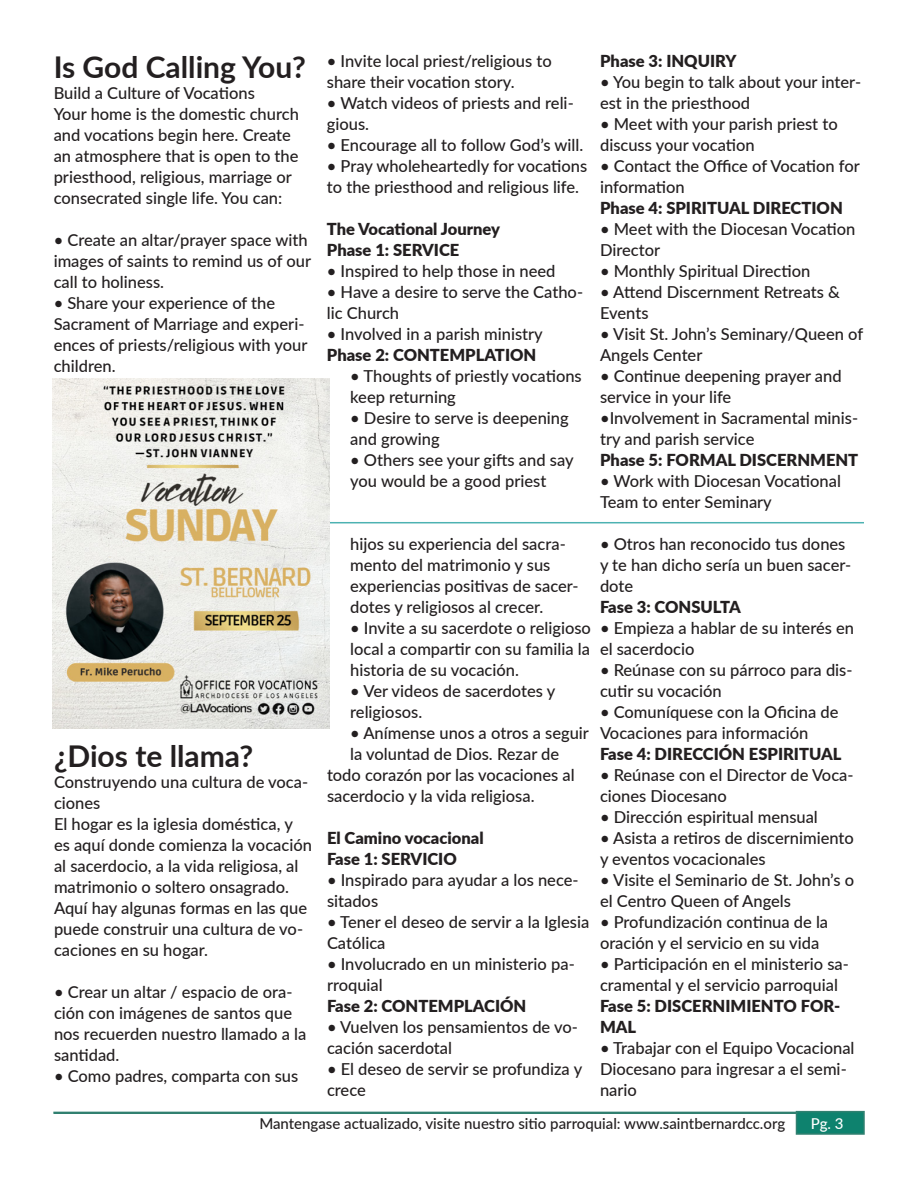
<style>
.page{position:relative;width:918px;height:1188px;background:#fff}
.page>*{position:absolute;margin:0;border:0;box-sizing:border-box;transform-origin:0 0}
.t1{font:700 30px "Lato";color:#231f20}
.t2{font:500 16.5px/21px "Lato";color:#231f20}
.t3{font:900 16.5px/21px "Lato";color:#231f20}
.t4{font:500 15px "Lato";color:#231f20}
.t5{font:500 15px "Lato";color:#fff}
</style>
<div class="page">
<div style="left:796px;top:1111px;width:69px;height:24px;background:#0e826e;border:2px solid #318070"></div>
<div style="left:53px;top:1112px;width:744px;height:2px;background:#0e826e;border:2px solid #318070"></div>
<img style="left:53px;top:378px;width:277px;height:351px">
<hr style="left:330px;top:522px;width:534px;height:1px;background:#4db2b2">
<p class="t1" style="left:54px;top:45px;width:254px">Is God Calling You?</p>
<p class="t2" style="left:54px;top:82px;width:203px">Build a Culture of Vocations</p>
<p class="t2" style="left:54px;top:103px;width:247px">Your home is the domestic church and vocations begin here. Create an atmosphere that is open to the priesthood, religious, marriage or consecrated single life. You can:</p>
<p class="t2" style="left:54px;top:229px;width:259px">• Create an altar/prayer space with images of saints to remind us of our call to holiness.</p>
<p class="t2" style="left:54px;top:292px;width:255px">• Share your experience of the<br>Sacrament of Marriage and experi&shy;ences of priests/religious with your children.</p>
<p class="t1" style="left:54px;top:734px;width:201px">¿Dios te llama?</p>
<p class="t2" style="left:54px;top:770px;width:256px">Construyendo una cultura de voca&shy;ciones</p>
<p class="t2" style="left:54px;top:812px;width:260px">El hogar es la iglesia doméstica, y es aquí donde comienza la vocación al sacerdocio, a la vida religiosa, al matrimonio o soltero onsagrado.<br>Aquí hay algunas formas en las que puede construir una cultura de vo&shy;caciones en su hogar.</p>
<p class="t2" style="left:54px;top:980px;width:254px">• Crear un altar / espacio de ora&shy;ción con imágenes de santos que nos recuerden nuestro llamado a la santidad.</p>
<p class="t2" style="left:54px;top:1064px;width:246px">• Como padres, comparta con sus</p>
<p class="t2" style="left:327px;top:50px;width:226px">• Invite local priest/religious to share their vocation story.</p>
<p class="t2" style="left:327px;top:92px;width:248px">• Watch videos of priests and reli&shy;gious.</p>
<p class="t2" style="left:327px;top:134px;width:258px">• Encourage all to follow God’s will.</p>
<p class="t2" style="left:327px;top:155px;width:262px">• Pray wholeheartedly for vocations to the priesthood and religious life.</p>
<p class="t3" style="left:327px;top:218px;width:175px">The Vocational Journey</p>
<p class="t3" style="left:327px;top:239px;width:134px">Phase 1: SERVICE</p>
<p class="t2" style="left:327px;top:260px;width:230px">• Inspired to help those in need</p>
<p class="t2" style="left:327px;top:281px;width:258px">• Have a desire to serve the Catho&shy;lic Church</p>
<p class="t2" style="left:327px;top:323px;width:217px">• Involved in a parish ministry</p>
<p class="t3" style="left:327px;top:344px;width:211px">Phase 2: CONTEMPLATION</p>
<p class="t2" style="left:350px;top:365px;width:233px">• Thoughts of priestly vocations keep returning</p>
<p class="t2" style="left:350px;top:407px;width:220px">• Desire to serve is deepening and growing</p>
<p class="t2" style="left:350px;top:449px;width:225px">• Others see your gifts and say you would be a good priest</p>
<p class="t3" style="left:600px;top:50px;width:138px">Phase 3: INQUIRY</p>
<p class="t2" style="left:600px;top:71px;width:263px">• You begin to talk about your inter&shy;est in the priesthood</p>
<p class="t2" style="left:600px;top:113px;width:239px">• Meet with your parish priest to discuss your vocation</p>
<p class="t2" style="left:600px;top:155px;width:261px">• Contact the Office of Vocation for information</p>
<p class="t3" style="left:600px;top:197px;width:244px">Phase 4: SPIRITUAL DIRECTION</p>
<p class="t2" style="left:600px;top:218px;width:257px">• Meet with the Diocesan Vocation<br>Director</p>
<p class="t2" style="left:600px;top:260px;width:212px">• Monthly Spiritual Direction</p>
<p class="t2" style="left:600px;top:281px;width:241px">• Attend Discernment Retreats &amp;<br>Events</p>
<p class="t2" style="left:600px;top:323px;width:265px">• Visit St. John’s Seminary/Queen of<br>Angels Center</p>
<p class="t2" style="left:600px;top:365px;width:243px">• Continue deepening prayer and service in your life</p>
<p class="t2" style="left:600px;top:407px;width:260px">•Involvement in Sacramental minis&shy;try and parish service</p>
<p class="t3" style="left:600px;top:449px;width:260px">Phase 5: FORMAL DISCERNMENT</p>
<p class="t2" style="left:600px;top:470px;width:242px">• Work with Diocesan Vocational<br>Team to enter Seminary</p>
<p class="t2" style="left:350px;top:532px;width:230px">hijos su experiencia del sacra&shy;mento del matrimonio y sus experiencias positivas de sacer&shy;dotes y religiosos al crecer.</p>
<p class="t2" style="left:350px;top:616px;width:242px;text-align:justify">• Invite a su sacerdote o religioso local a compartir con su familia la historia de su vocación.</p>
<p class="t2" style="left:350px;top:679px;width:207px">• Ver videos de sacerdotes y religiosos.</p>
<p class="t2" style="left:350px;top:721px;width:240px">• Anímense unos a otros a seguir</p>
<p class="t2" style="left:350px;top:742px;width:210px">la voluntad de Dios. Rezar de</p>
<p class="t2" style="left:327px;top:763px;width:249px">todo corazón por las vocaciones al</p>
<p class="t2" style="left:327px;top:784px;width:209px">sacerdocio y la vida religiosa.</p>
<p class="t3" style="left:327px;top:826px;width:158px">El Camino vocacional</p>
<p class="t3" style="left:327px;top:847px;width:131px">Fase 1: SERVICIO</p>
<p class="t2" style="left:327px;top:868px;width:253px">• Inspirado para ayudar a los nece&shy;sitados</p>
<p class="t2" style="left:327px;top:910px;width:264px">• Tener el deseo de servir a la Iglesia<br>Católica</p>
<p class="t2" style="left:327px;top:952px;width:249px">• Involucrado en un ministerio pa&shy;rroquial</p>
<p class="t3" style="left:327px;top:994px;width:201px">Fase 2: CONTEMPLACIÓN</p>
<p class="t2" style="left:327px;top:1015px;width:253px">• Vuelven los pensamientos de vo&shy;cación sacerdotal</p>
<p class="t2" style="left:327px;top:1057px;width:257px">• El deseo de servir se profundiza y crece</p>
<p class="t2" style="left:600px;top:532px;width:253px">• Otros han reconocido tus dones y te han dicho sería un buen sacer&shy;dote</p>
<p class="t3" style="left:600px;top:595px;width:142px">Fase 3: CONSULTA</p>
<p class="t2" style="left:600px;top:616px;width:256px">• Empieza a hablar de su interés en el sacerdocio</p>
<p class="t2" style="left:600px;top:658px;width:254px">• Reúnase con su párroco para dis&shy;cutir su vocación</p>
<p class="t2" style="left:600px;top:700px;width:240px">• Comuníquese con la Oficina de<br>Vocaciones para información</p>
<p class="t3" style="left:600px;top:742px;width:243px">Fase 4: DIRECCIÓN ESPIRITUAL</p>
<p class="t2" style="left:600px;top:763px;width:255px">• Reúnase con el Director de Voca&shy;ciones Diocesano</p>
<p class="t2" style="left:600px;top:805px;width:219px">• Dirección espiritual mensual</p>
<p class="t2" style="left:600px;top:826px;width:255px">• Asista a retiros de discernimiento y eventos vocacionales</p>
<p class="t2" style="left:600px;top:868px;width:256px">• Visite el Seminario de St. John’s o el Centro Queen of Angels</p>
<p class="t2" style="left:600px;top:910px;width:230px">• Profundización continua de la oración y el servicio en su vida</p>
<p class="t2" style="left:600px;top:952px;width:251px">• Participación en el ministerio sa&shy;cramental y el servicio parroquial</p>
<p class="t3" style="left:600px;top:994px;width:242px">Fase 5: DISCERNIMIENTO FOR-<br>MAL</p>
<p class="t2" style="left:600px;top:1036px;width:256px">• Trabajar con el Equipo Vocacional<br>Diocesano para ingresar a el semi&shy;nario</p>
<p class="t4" style="left:259px;top:1113px;width:527px">Mantengase actualizado, visite nuestro sitio parroquial: www.saintbernardcc.org</p>
<p class="t5" style="left:811px;top:1113px;width:34px">Pg. 3</p>
</div>
